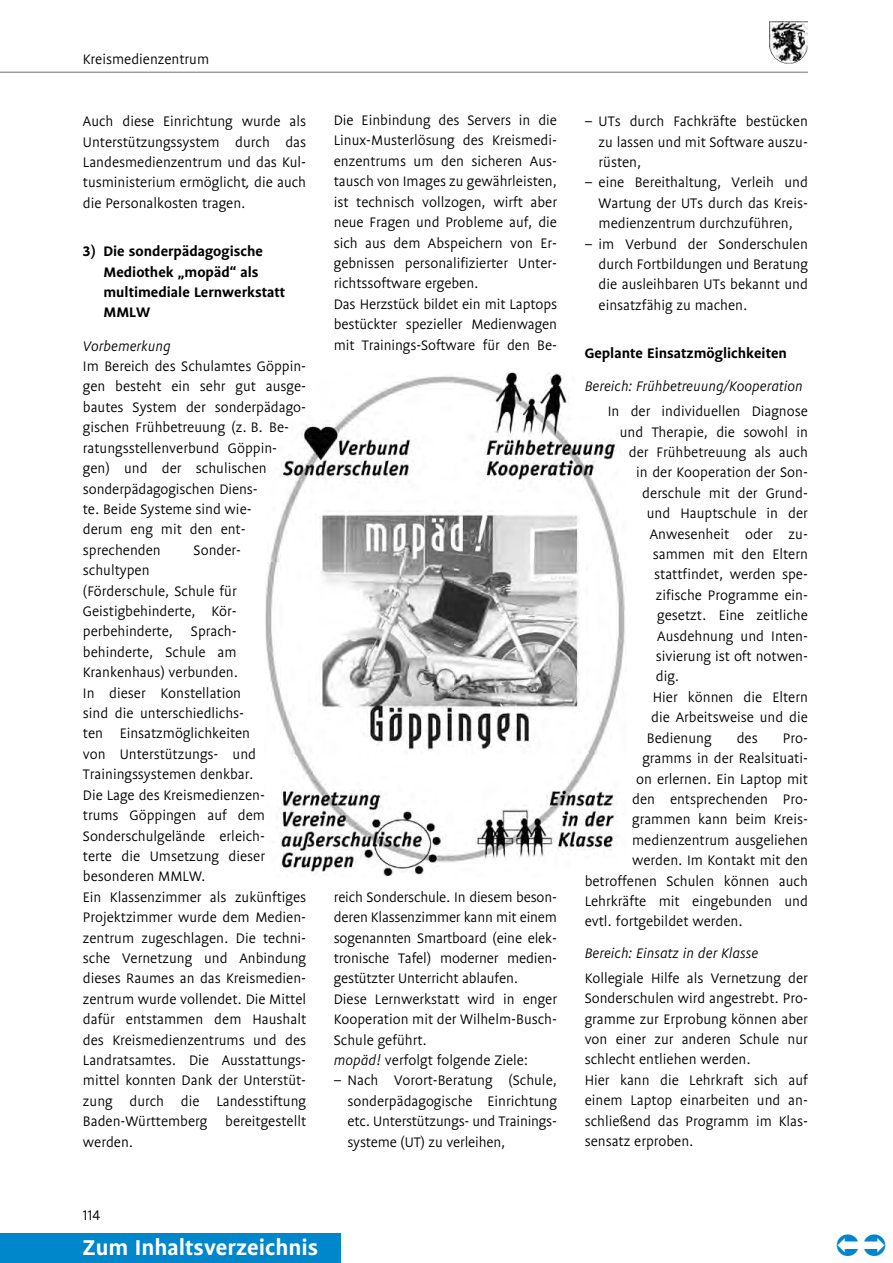
<style>
.page{position:relative;width:893px;height:1263px;background:#fff}
.page>*{position:absolute;margin:0;border:0;box-sizing:border-box;transform-origin:0 0}
.t1{font:700 24px "Flex";color:#fff}
.Grundschrift_10_3{font:15.45px/20.4px "Flex";color:#000;text-align:justify}
.Überschrift_Text{font:700 15.45px/20.4px "Flex";color:#000}
.Grundschrift_10_3-2{font:italic 15.45px "Flex";color:#000}
.s1{font-style:italic}
</style>
<div class="page">
<img style="left:265px;top:372px;width:360px;height:505px">
<hr style="left:0;top:72px;width:808px;height:1px;background:#9c9e9f">
<img style="left:769px;top:21px;width:7px;height:38px">
<div style="left:0;top:1233px;width:340px;height:30px;background:#0086cb"></div>
<p class="Grundschrift_10_3" style="left:83px;top:49px;width:128px">Kreismedienzentrum</p>
<p class="Grundschrift_10_3" style="left:83px;top:111px;width:225px">Auch diese Einrichtung wurde als Unterstützungssystem durch das Landesmedienzentrum und das Kul&shy;tusministerium ermöglicht<span class="s1">,</span> die auch die Personalkosten tragen.</p>
<p class="Überschrift_Text" style="left:103px;top:241px;width:183px;text-indent:-21px">3) Die sonderpädagogische<br>Mediothek „mopäd“ als multimediale Lernwerkstatt<br>MMLW</p>
<p class="Grundschrift_10_3-2" style="left:83px;top:337px;width:89px">Vorbemerkung</p>
<p class="Grundschrift_10_3" style="left:83px;top:356px;width:225px;text-align:left">Im Bereich des Schulamtes Göppin&shy;gen besteht ein sehr gut ausge&shy;bautes System der sonderpädago&shy;gischen Frühbetreuung (z. B. Be&shy;ratungsstellenverbund Göppin&shy;gen) und der schulischen sonderpädagogischen Diens-<br>te. Beide Systeme sind wie-<br>derum eng mit den ent&shy;sprechenden</p>
<p class="Grundschrift_10_3" style="left:194px;top:540px;width:49px">Sonder-</p>
<p class="Grundschrift_10_3" style="left:83px;top:560px;width:157px;text-align:left">schultypen (Förderschule, Schule für<br>Geistigbehinderte, Kör&shy;perbehinderte, Sprach&shy;behinderte, Schule am<br>Krankenhaus) verbunden.</p>
<p class="Grundschrift_10_3" style="left:83px;top:683px;width:175px;text-align:left">In dieser Konstellation sind die unterschiedlichs&shy;ten Einsatzmöglichkeiten von Unterstützungs- und<br>Trainingssystemen denkbar.</p>
<p class="Grundschrift_10_3" style="left:83px;top:785px;width:184px;text-align:left">Die Lage des Kreismedienzen&shy;trums Göppingen auf dem<br>Sonderschulgelände erleich&shy;terte die Umsetzung dieser besonderen MMLW.</p>
<p class="Grundschrift_10_3" style="left:83px;top:887px;width:225px">Ein Klassenzimmer als zukünftiges Projektzimmer wurde dem Medien&shy;zentrum zugeschlagen. Die techni&shy;sche Vernetzung und Anbindung dieses Raumes an das Kreismedien&shy;zentrum wurde vollendet. Die Mittel dafür entstammen dem Haushalt des Kreismedienzentrums und des Landratsamtes. Die Ausstattungs&shy;mittel konnten Dank der Unterstüt&shy;zung durch die Landesstiftung Baden-Württemberg bereitgestellt werden.</p>
<p class="Grundschrift_10_3" style="left:334px;top:110px;width:225px">Die Einbindung des Servers in die Linux-Musterlösung des Kreismedi&shy;enzentrums um den sicheren Aus&shy;tausch von Images zu gewährleisten, ist technisch vollzogen, wirft aber neue Fragen und Probleme auf, die sich aus dem Abspeichern von Er&shy;gebnissen personalifizierter Unter&shy;richtssoftware ergeben.</p>
<p class="Grundschrift_10_3" style="left:334px;top:294px;width:225px">Das Herzstück bildet ein mit Laptops bestückter spezieller Medienwagen mit Trainings-Software für den Be-</p>
<p class="Grundschrift_10_3" style="left:334px;top:887px;width:225px;text-align:left">reich Sonderschule. In diesem beson&shy;deren Klassenzimmer kann mit einem sogenannten Smartboard (eine elek&shy;tronische Tafel) moderner medien&shy;gestützter Unterricht ablaufen.</p>
<p class="Grundschrift_10_3" style="left:334px;top:989px;width:225px">Diese Lernwerkstatt wird in enger Kooperation mit der Wilhelm-Busch-Schule geführt.</p>
<p class="Grundschrift_10_3" style="left:334px;top:1050px;width:196px"><span class="s1">mopäd!</span> verfolgt folgende Ziele:</p>
<p class="Grundschrift_10_3" style="left:347px;top:1070px;width:211px;text-align:left;text-indent:-14px">– Nach Vorort-Beratung (Schule, sonderpädagogische Einrichtung etc. Unterstützungs- und Trainings&shy;systeme (UT) zu verleihen,</p>
<p class="Grundschrift_10_3" style="left:83px;top:1205px;width:19px">114</p>
<h1 class="t1" style="left:83px;top:1233px;width:237px">Zum Inhaltsverzeichnis</h1>
<p class="Grundschrift_10_3" style="left:599px;top:111px;width:211px;text-indent:-14px">– UTs durch Fachkräfte bestücken zu lassen und mit Software auszu&shy;rüsten,</p>
<p class="Grundschrift_10_3" style="left:599px;top:172px;width:211px;text-indent:-14px">– eine Bereithaltung, Verleih und Wartung der UTs durch das Kreis&shy;medienzentrum durchzuführen,</p>
<p class="Grundschrift_10_3" style="left:599px;top:234px;width:211px;text-indent:-14px">– im Verbund der Sonderschulen durch Fortbildungen und Beratung die ausleihbaren UTs bekannt und einsatzfähig zu machen.</p>
<p class="Überschrift_Text" style="left:585px;top:343px;width:204px">Geplante Einsatzmöglichkeiten</p>
<p class="Grundschrift_10_3-2" style="left:585px;top:378px;width:220px">Bereich: Frühbetreuung/Kooperation</p>
<p class="Grundschrift_10_3" style="left:608px;top:401px;width:202px">In der individuellen Diagnose</p>
<p class="Grundschrift_10_3" style="left:620px;top:422px;width:190px">und Therapie, die sowohl in</p>
<p class="Grundschrift_10_3" style="left:629px;top:442px;width:181px">der Frühbetreuung als auch</p>
<p class="Grundschrift_10_3" style="left:636px;top:462px;width:171px">in der Kooperation der Son-</p>
<p class="Grundschrift_10_3" style="left:642px;top:483px;width:167px">derschule mit der Grund-</p>
<p class="Grundschrift_10_3" style="left:647px;top:503px;width:163px">und Hauptschule in der</p>
<p class="Grundschrift_10_3" style="left:650px;top:524px;width:160px">Anwesenheit oder zu-</p>
<p class="Grundschrift_10_3" style="left:653px;top:544px;width:157px">sammen mit den Eltern</p>
<p class="Grundschrift_10_3" style="left:654px;top:564px;width:155px">stattfindet, werden spe-</p>
<p class="Grundschrift_10_3" style="left:656px;top:585px;width:152px">zifische Programme ein-</p>
<p class="Grundschrift_10_3" style="left:657px;top:605px;width:152px">gesetzt. Eine zeitliche</p>
<p class="Grundschrift_10_3" style="left:657px;top:626px;width:152px">Ausdehnung und Inten-</p>
<p class="Grundschrift_10_3" style="left:656px;top:646px;width:154px">sivierung ist oft notwen-</p>
<p class="Grundschrift_10_3" style="left:656px;top:666px;width:25px">dig.</p>
<p class="Grundschrift_10_3" style="left:647px;top:687px;width:163px;text-indent:6px">Hier können die Eltern die Arbeitsweise und die Bedienung</p>
<p class="Grundschrift_10_3" style="left:737px;top:728px;width:23px">des</p>
<p class="Grundschrift_10_3" style="left:783px;top:728px;width:27px">Pro-</p>
<p class="Grundschrift_10_3" style="left:642px;top:748px;width:167px">gramms in der Realsituati-</p>
<p class="Grundschrift_10_3" style="left:636px;top:769px;width:173px">on erlernen. Ein Laptop mit</p>
<p class="Grundschrift_10_3" style="left:632px;top:789px;width:177px">den entsprechenden Pro-</p>
<p class="Grundschrift_10_3" style="left:632px;top:809px;width:175px">grammen kann beim Kreis-</p>
<p class="Grundschrift_10_3" style="left:632px;top:830px;width:177px">medienzentrum ausgeliehen</p>
<p class="Grundschrift_10_3" style="left:632px;top:850px;width:177px">werden. Im Kontakt mit den</p>
<p class="Grundschrift_10_3" style="left:585px;top:871px;width:225px">betroffenen Schulen können auch</p>
<p class="Grundschrift_10_3" style="left:585px;top:891px;width:225px">Lehrkräfte mit eingebunden und</p>
<p class="Grundschrift_10_3" style="left:585px;top:911px;width:160px">evtl. fortgebildet werden.</p>
<p class="Grundschrift_10_3-2" style="left:585px;top:945px;width:175px">Bereich: Einsatz in der Klasse</p>
<p class="Grundschrift_10_3" style="left:585px;top:968px;width:225px">Kollegiale Hilfe als Vernetzung der Sonderschulen wird angestrebt. Pro&shy;gramme zur Erprobung können aber von einer zur anderen Schule nur schlecht entliehen werden.</p>
<p class="Grundschrift_10_3" style="left:585px;top:1070px;width:225px">Hier kann die Lehrkraft sich auf einem Laptop einarbeiten und an&shy;schließend das Programm im Klas&shy;sensatz erproben.</p>
</div>
